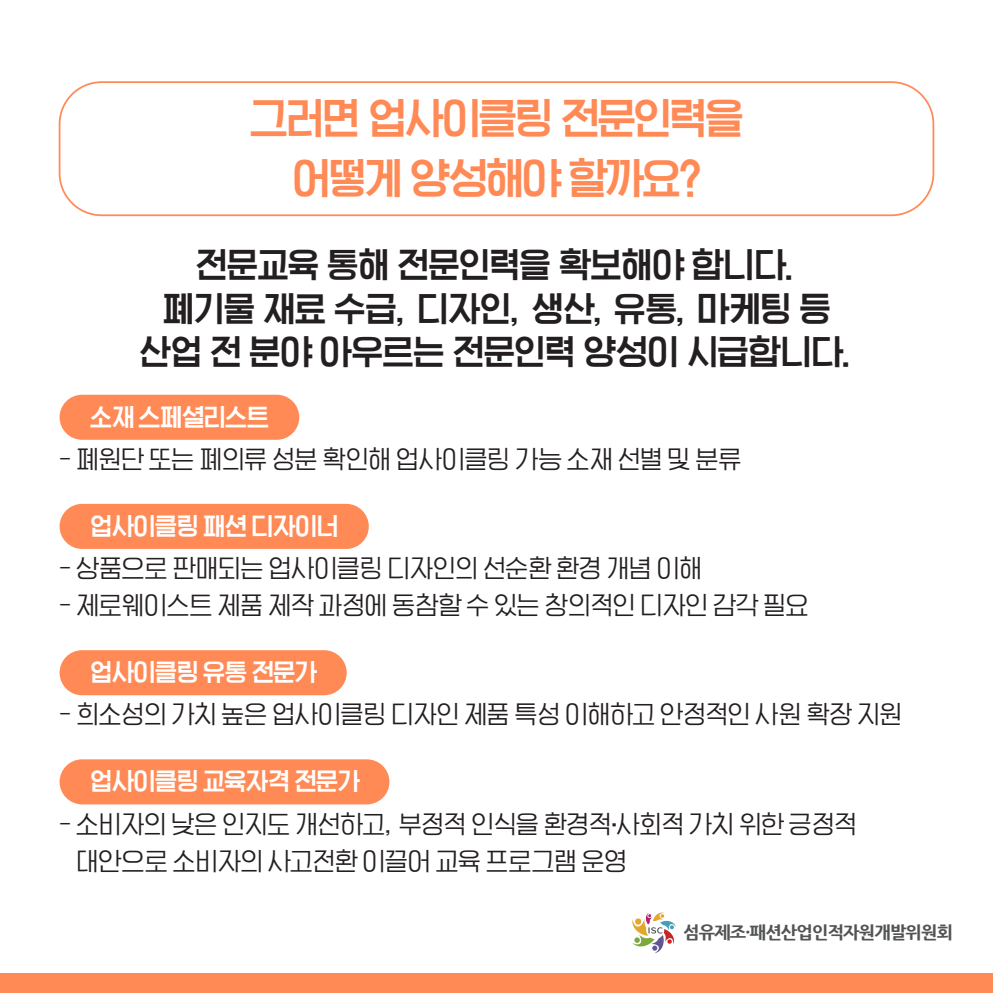
<style>
.page{position:relative;width:993px;height:993px;background:#fff}
.page>*{position:absolute;margin:0;border:0;box-sizing:border-box;transform-origin:0 0}
.t1{font:700 43.75px/59.5px "J Ggwakchan Gothic A";letter-spacing:-.08em;color:#ff8a56;text-align:center}
.t2{font:700 35.7px/43.8px "J Ggwakchan Gothic A";letter-spacing:-.04em;color:#231f20;text-align:center}
.t3{font:25.2px/37.1px "J Ggwakchan Gothic A";letter-spacing:-.015em;color:#231f20}
.t4{font:700 25.2px "J Ggwakchan Gothic A";letter-spacing:-.05em;color:#fff}
.t5{font:800 17.5px "Nanum Gothic";letter-spacing:-.05em;color:#525453}
</style>
<div class="page">
<svg style="left:632px;top:912px;width:44px;height:40px"></svg>
<div style="left:0;top:972px;width:992px;height:20px;background:#ff8a56"></div>
<div style="left:59px;top:81px;width:874px;height:135px;border:2px solid #ff8a56;border-radius:42px"></div>
<div style="left:60px;top:394px;width:239px;height:45px;background:#ff8a56;border-radius:23px"></div>
<div style="left:60px;top:503px;width:308px;height:45px;background:#ff8a56;border-radius:23px"></div>
<div style="left:60px;top:650px;width:286px;height:45px;background:#ff8a56;border-radius:23px"></div>
<div style="left:60px;top:759px;width:329px;height:45px;background:#ff8a56;border-radius:23px"></div>
<h1 class="t1" style="left:249px;top:89px;width:496px">그러면 업사이클링 전문인력을 어떻게 양성해야 할까요?</h1>
<h2 class="t2" style="left:138px;top:243px;width:718px">전문교육 통해 전문인력을 확보해야 합니다.<br>폐기물 재료 수급, 디자인, 생산, 유통, 마케팅 등 산업 전 분야 아우르는 전문인력 양성이 시급합니다.</h2>
<p class="t4" style="left:89px;top:402px;width:181px">소재 스페셜리스트</p>
<p class="t3" style="left:60px;top:441px;width:683px">- 폐원단 또는 폐의류 성분 확인해 업사이클링 가능 소재 선별 및 분류</p>
<p class="t4" style="left:89px;top:511px;width:251px">업사이클링 패션 디자이너</p>
<p class="t3" style="left:60px;top:550px;width:643px">- 상품으로 판매되는 업사이클링 디자인의 선순환 환경 개념 이해</p>
<p class="t3" style="left:60px;top:587px;width:750px">- 제로웨이스트 제품 제작 과정에 동참할 수 있는 창의적인 디자인 감각 필요</p>
<p class="t4" style="left:89px;top:657px;width:229px">업사이클링 유통 전문가</p>
<p class="t3" style="left:60px;top:696px;width:843px">- 희소성의 가치 높은 업사이클링 디자인 제품 특성 이해하고 안정적인 사원 확장 지원</p>
<p class="t4" style="left:89px;top:766px;width:272px">업사이클링 교육자격 전문가</p>
<p class="t3" style="left:76px;top:805px;width:781px;text-indent:-16px">- 소비자의 낮은 인지도 개선하고, 부정적 인식을 환경적·사회적 가치 위한 긍정적 대안으로 소비자의 사고전환 이끌어 교육 프로그램 운영</p>
<p class="t5" style="left:683px;top:922px;width:271px">섬유제조·패션산업인적자원개발위원회</p>
</div>
